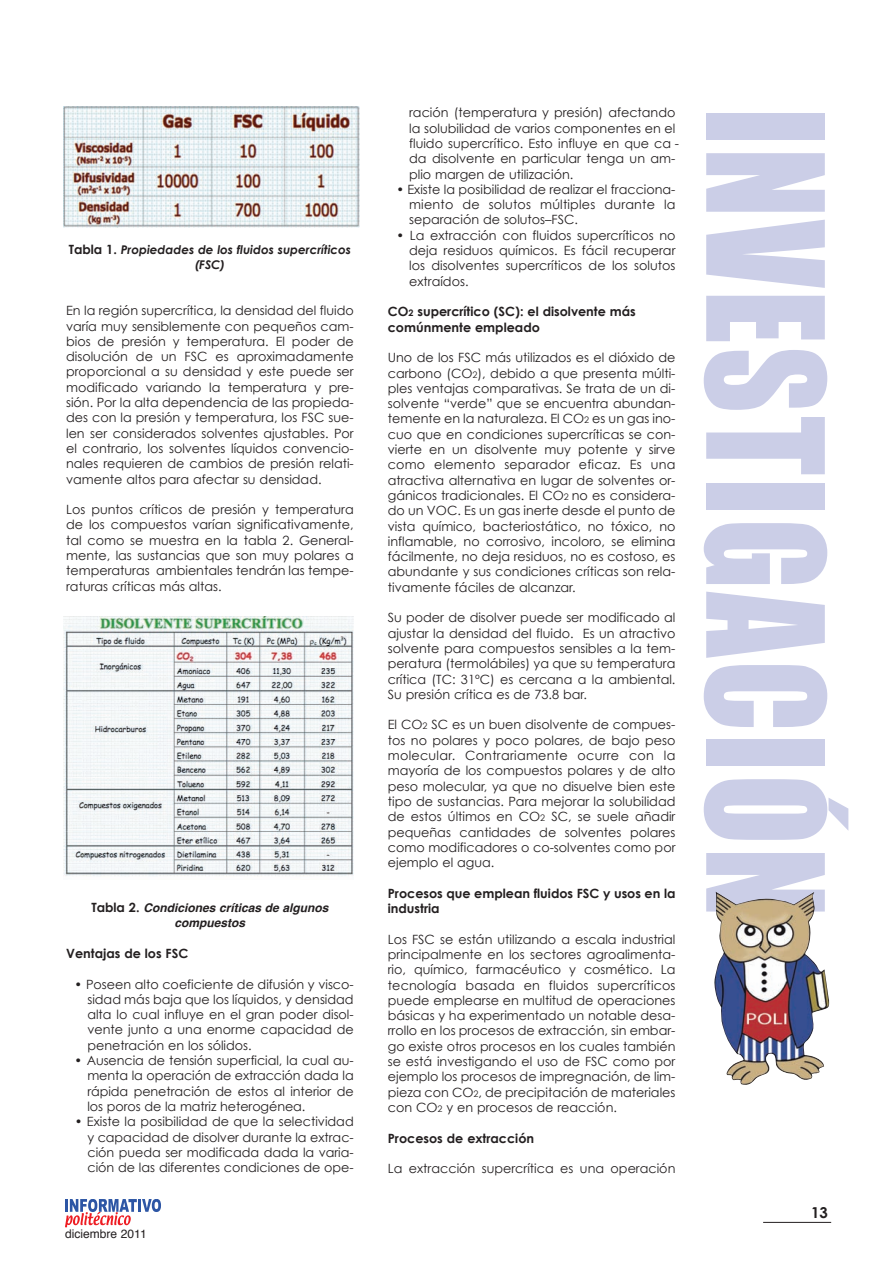
<style>
.page{position:relative;width:893px;height:1263px;background:#fff}
.page>*{position:absolute;margin:0;border:0;box-sizing:border-box;transform-origin:0 0}
.t1{font:150px "Impact";letter-spacing:.025em;color:#cbcee7;scale:.85 1}
.t2{font:700 15px "Century Gothic";color:#231f20}
.t3{font:12.75px/15.3px "Century Gothic";color:#231f20;text-align:justify}
.t4{font:700 12.75px/15.3px "Century Gothic";color:#231f20}
.t5{font:italic 700 12px/15.3px "Century Gothic";color:#231f20;text-align:center}
.t6{font:italic 700 12px/15.3px "Helvetica";color:#231f20;text-align:center}
.t7{font:12px "Helvetica";color:#231f20}
.s1{font-style:normal;font-size:12.75px}
.s2{font-family:"Century Gothic";font-style:normal;font-size:12.75px}
.s3{font-size:9px}
</style>
<div class="page">
<img style="left:64px;top:106px;width:295px;height:122px">
<img style="left:64px;top:617px;width:289px;height:259px">
<svg style="left:65px;top:1199px;width:96px;height:28px"></svg>
<hr style="left:763px;top:1222px;width:68px;height:1px;background:#231f20">
<img style="left:715px;top:892px;width:114px;height:193px">
<p class="t5" style="left:69px;top:242px;width:284px"><span class="s1">Tabla 1.</span> Propiedades de los fluidos supercríticos (FSC)</p>
<p class="t3" style="left:66px;top:303px;width:289px">En la región supercrítica, la densidad del fluido varía muy sensiblemente con pequeños cam&shy;bios de presión y temperatura. El poder de disolución de un FSC es aproximadamente proporcional a su densidad y este puede ser modificado variando la temperatura y pre&shy;sión. Por la alta dependencia de las propieda&shy;des con la presión y temperatura, los FSC sue&shy;len ser considerados solventes ajustables. Por el contrario, los solventes líquidos convencio&shy;nales requieren de cambios de presión relati&shy;vamente altos para afectar su densidad.</p>
<p class="t3" style="left:66px;top:501px;width:289px">Los puntos críticos de presión y temperatura de los compuestos varían significativamente, tal como se muestra en la tabla 2. General - mente, las sustancias que son muy polares a temperaturas ambientales tendrán las tempe&shy;raturas críticas más altas.</p>
<p class="t6" style="left:91px;top:901px;width:239px"><span class="s2">Tabla 2.</span> Condiciones críticas de algunos compuestos</p>
<p class="t4" style="left:66px;top:945px;width:124px">Ventajas de los FSC</p>
<p class="t3" style="left:87px;top:976px;width:268px;text-indent:-13px">• Poseen alto coeficiente de difusión y visco&shy;sidad más baja que los líquidos, y densidad alta lo cual influye en el gran poder disol&shy;vente junto a una enorme capacidad de penetración en los sólidos.</p>
<p class="t3" style="left:87px;top:1052px;width:268px;text-indent:-13px">• Ausencia de tensión superficial, la cual au - menta la operación de extracción dada la rápida penetración de estos al interior de los poros de la matriz heterogénea.</p>
<p class="t3" style="left:87px;top:1113px;width:268px;text-indent:-13px">• Existe la posibilidad de que la selectividad y capacidad de disolver durante la extrac&shy;ción pueda ser modificada dada la varia&shy;ción de las diferentes condiciones de ope-</p>
<p class="t7" style="left:65px;top:1228px;width:83px">diciembre 2011</p>
<p class="t3" style="left:409px;top:105px;width:271px;text-align:left">ración (temperatura y presión) afectando la solubilidad de varios componentes en el fluido supercrítico. Esto influye en que ca - da disolvente en particular tenga un am - plio margen de utilización.</p>
<p class="t3" style="left:409px;top:181px;width:268px;text-indent:-13px">• Existe la posibilidad de realizar el fracciona&shy;miento de solutos múltiples durante la separación de solutos–FSC.</p>
<p class="t3" style="left:409px;top:227px;width:268px;text-indent:-13px">• La extracción con fluidos supercríticos no deja residuos químicos. Es fácil recuperar los disolventes supercríticos de los solutos extraídos.</p>
<p class="t4" style="left:388px;top:304px;width:250px">CO<span class="s3">2</span> supercrítico (SC): el disolvente más comúnmente empleado</p>
<p class="t3" style="left:388px;top:350px;width:289px">Uno de los FSC más utilizados es el dióxido de carbono (CO<span class="s3">2</span>), debido a que presenta múlti&shy;ples ventajas comparativas. Se trata de un di - solvente “verde” que se encuentra abundan&shy;temente en la naturaleza. El CO<span class="s3">2</span> es un gas ino&shy;cuo que en condiciones supercríticas se con&shy;vierte en un disolvente muy potente y sirve como elemento separador eficaz. Es una atractiva alternativa en lugar de solventes or - gánicos tradicionales. El CO<span class="s3">2</span> no es considera&shy;do un VOC. Es un gas inerte desde el punto de vista químico, bacteriostático, no tóxico, no inflamable, no corrosivo, incoloro, se elimina fácilmente, no deja residuos, no es costoso, es abundante y sus condiciones críticas son rela&shy;tivamente fáciles de alcanzar.</p>
<p class="t3" style="left:388px;top:610px;width:289px">Su poder de disolver puede ser modificado al ajustar la densidad del fluido. Es un atractivo solvente para compuestos sensibles a la tem&shy;peratura (termolábiles) ya que su temperatura crítica (TC: 31ºC) es cercana a la ambiental.<br>Su presión crítica es de 73.8 bar.</p>
<p class="t3" style="left:388px;top:717px;width:289px">El CO<span class="s3">2</span> SC es un buen disolvente de compues&shy;tos no polares y poco polares, de bajo peso molecular. Contrariamente ocurre con la mayoría de los compuestos polares y de alto peso molecular, ya que no disuelve bien este tipo de sustancias. Para mejorar la solubilidad de estos últimos en CO<span class="s3">2</span> SC, se suele añadir pequeñas cantidades de solventes polares como modificadores o co-solventes como por ejemplo el agua.</p>
<p class="t4" style="left:388px;top:885px;width:289px">Procesos que emplean fluidos FSC y usos en la industria</p>
<p class="t3" style="left:388px;top:931px;width:289px">Los FSC se están utilizando a escala industrial principalmente en los sectores agroalimenta&shy;rio, químico, farmacéutico y cosmético. La tec nología basada en fluidos supercríticos puede emplearse en multitud de operaciones básicas y ha experimentado un notable desa&shy;rrollo en los procesos de extracción, sin embar&shy;go existe otros procesos en los cuales también se está investigando el uso de FSC como por ejemplo los procesos de impregnación, de lim&shy;pieza con CO<span class="s3">2</span>, de precipitación de materiales con CO<span class="s3">2</span> y en procesos de reacción.</p>
<p class="t4" style="left:388px;top:1130px;width:148px">Procesos de extracción</p>
<p class="t3" style="left:388px;top:1160px;width:289px">La extracción supercrítica es una operación</p>
<h1 class="t1" style="left:857px;top:108px;width:953px;rotate:90deg">INVESTIGACIÓN</h1>
<p class="t2" style="left:811px;top:1203px;width:18px">13</p>
</div>
